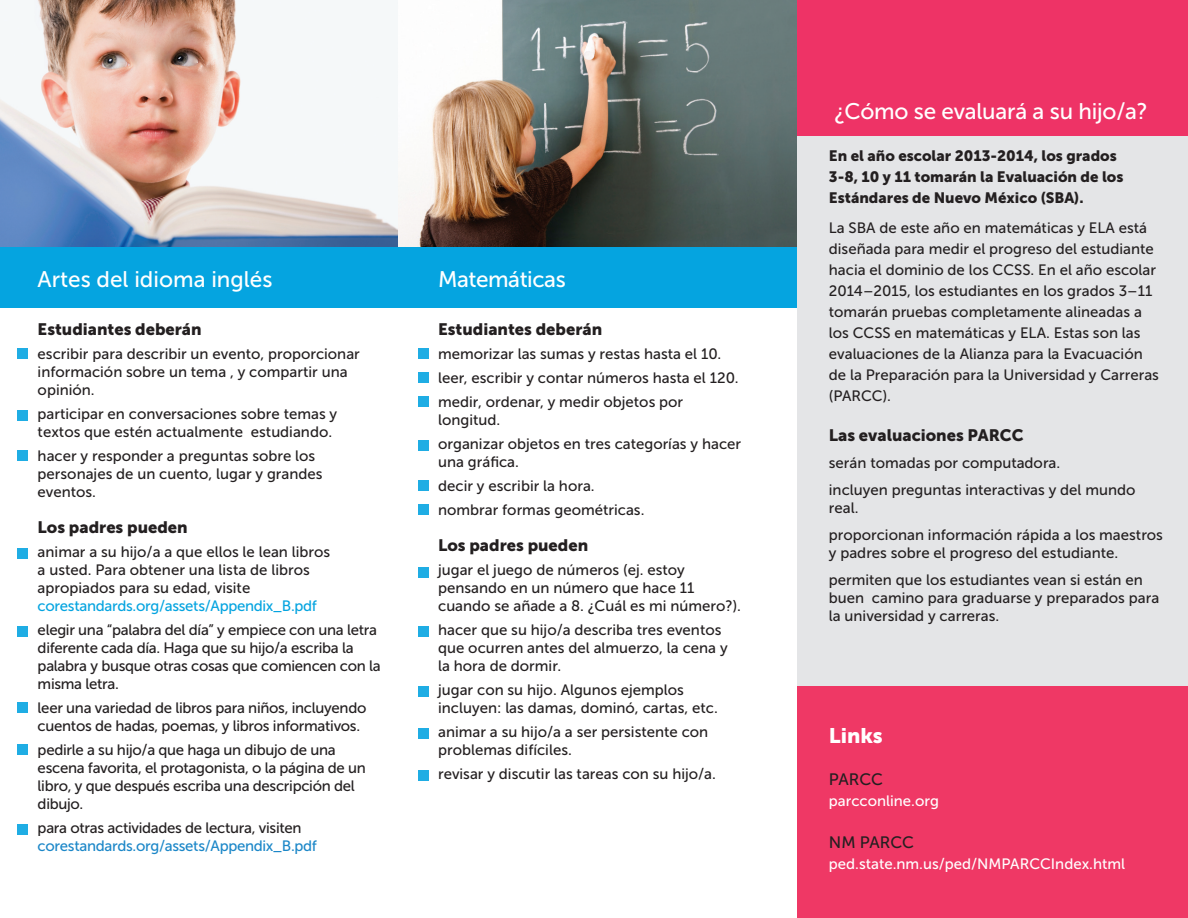
<style>
.page{position:relative;width:1188px;height:918px;background:#fff}
.page>*{position:absolute;margin:0;border:0;box-sizing:border-box;transform-origin:0 0}
.t1{font:22.5px "Museo Sans 500";letter-spacing:-.01em;color:#fff}
.t2{font:21px "Museo Sans 900";color:#fff}
.t3{font:16.5px "Museo Sans 900";color:#231f20}
.t4{font:16.5px "Museo Sans 500";color:#231f20}
.t5{font:15px/18px "Museo Sans 500";color:#231f20}
.t6{font:15px/18px "Museo Sans 500";letter-spacing:-.02em;color:#231f20}
.t7{font:15px/21px "Museo Sans 900";color:#231f20}
.t8{font:15px/18px "Museo Sans 500";letter-spacing:-.02em;color:#1c87c8}
.t9{font:15px "Museo Sans 500";color:#fff}
.s1{color:#05a4e0}
.s2{color:#231f20}
</style>
<div class="page">
<img style="left:0;top:0;width:398px;height:247px">
<img style="left:398px;top:0;width:399px;height:247px">
<div style="left:0;top:247px;width:797px;height:61px;background:#05a4e0"></div>
<div style="left:17px;top:348px;width:11px;height:11px;background:#1fade4"></div>
<div style="left:418px;top:348px;width:10px;height:11px;background:#1fade4"></div>
<div style="left:17px;top:410px;width:11px;height:10px;background:#1fade4"></div>
<div style="left:418px;top:372px;width:10px;height:11px;background:#1fade4"></div>
<div style="left:17px;top:450px;width:11px;height:11px;background:#1fade4"></div>
<div style="left:418px;top:396px;width:10px;height:11px;background:#1fade4"></div>
<div style="left:418px;top:440px;width:10px;height:10px;background:#1fade4"></div>
<div style="left:418px;top:480px;width:10px;height:11px;background:#1fade4"></div>
<div style="left:418px;top:504px;width:10px;height:11px;background:#1fade4"></div>
<div style="left:17px;top:548px;width:11px;height:10px;background:#1fade4"></div>
<div style="left:17px;top:626px;width:11px;height:10px;background:#1fade4"></div>
<div style="left:17px;top:702px;width:11px;height:11px;background:#1fade4"></div>
<div style="left:17px;top:744px;width:11px;height:11px;background:#1fade4"></div>
<div style="left:17px;top:824px;width:11px;height:10px;background:#1fade4"></div>
<div style="left:418px;top:567px;width:10px;height:11px;background:#1fade4"></div>
<div style="left:418px;top:626px;width:10px;height:10px;background:#1fade4"></div>
<div style="left:418px;top:686px;width:10px;height:10px;background:#1fade4"></div>
<div style="left:418px;top:728px;width:10px;height:10px;background:#1fade4"></div>
<div style="left:418px;top:770px;width:10px;height:10px;background:#1fade4"></div>
<div style="left:797px;top:48px;width:391px;height:737px;background:#e4e5e7"></div>
<div style="left:797px;top:686px;width:391px;height:232px;background:#ef3865"></div>
<div style="left:797px;top:0;width:391px;height:136px;background:#e36"></div>
<p class="t1" style="left:38px;top:267px;width:236px">Artes del idioma inglés</p>
<p class="t3" style="left:38px;top:320px;width:166px">Estudiantes deberán</p>
<p class="t5" style="left:38px;top:345px;width:324px">escribir para describir un evento, proporcionar información sobre un tema , y compartir una opinión.</p>
<p class="t5" style="left:38px;top:405px;width:301px">participar en conversaciones sobre temas y textos que estén actualmente estudiando.</p>
<p class="t5" style="left:38px;top:447px;width:286px">hacer y responder a preguntas sobre los personajes de un cuento, lugar y grandes eventos.</p>
<p class="t3" style="left:38px;top:518px;width:152px">Los padres pueden</p>
<p class="t5" style="left:38px;top:543px;width:294px">animar a su hijo/a a que ellos le lean libros a usted. Para obtener una lista de libros apropiados para su edad, visite <span class="s1">corestandards.org/assets/Appendix_B.pdf</span></p>
<p class="t6" style="left:38px;top:621px;width:345px">elegir una “palabra del día” y empiece con una letra diferente cada día. Haga que su hijo/a escriba la palabra y busque otras cosas que comiencen con la misma letra.</p>
<p class="t6" style="left:38px;top:699px;width:330px">leer una variedad de libros para niños, incluyendo cuentos de hadas, poemas, y libros informativos.</p>
<p class="t6" style="left:38px;top:741px;width:330px">pedirle a su hijo/a que haga un dibujo de una escena favorita, el protagonista, o la página de un libro, y que después escriba una descripción del dibujo.</p>
<p class="t8" style="left:38px;top:819px;width:281px"><span class="s2">para otras actividades de lectura, visiten </span>corestandards.org/assets/Appendix_B.pdf</p>
<p class="t1" style="left:438px;top:267px;width:129px">Matemáticas</p>
<p class="t3" style="left:438px;top:320px;width:166px">Estudiantes deberán</p>
<p class="t5" style="left:438px;top:345px;width:285px">memorizar las sumas y restas hasta el 10.</p>
<p class="t5" style="left:438px;top:369px;width:302px">leer, escribir y contar números hasta el 120.</p>
<p class="t5" style="left:438px;top:393px;width:247px">medir, ordenar, y medir objetos por longitud.</p>
<p class="t5" style="left:438px;top:435px;width:305px">organizar objetos en tres categorías y hacer una gráfica.</p>
<p class="t5" style="left:438px;top:477px;width:158px">decir y escribir la hora.</p>
<p class="t5" style="left:438px;top:501px;width:208px">nombrar formas geométricas.</p>
<p class="t3" style="left:438px;top:536px;width:152px">Los padres pueden</p>
<p class="t5" style="left:438px;top:561px;width:304px">jugar el juego de números (ej. estoy pensando en un número que hace 11 cuando se añade a 8. ¿Cuál es mi número?).</p>
<p class="t5" style="left:438px;top:621px;width:291px">hacer que su hijo/a describa tres eventos que ocurren antes del almuerzo, la cena y la hora de dormir.</p>
<p class="t5" style="left:438px;top:681px;width:281px">jugar con su hijo. Algunos ejemplos incluyen: las damas, dominó, cartas, etc.</p>
<p class="t5" style="left:438px;top:723px;width:272px">animar a su hijo/a a ser persistente con problemas difíciles.</p>
<p class="t5" style="left:438px;top:765px;width:279px">revisar y discutir las tareas con su hijo/a.</p>
<p class="t1" style="left:834px;top:99px;width:315px">¿Cómo se evaluará a su hijo/a?</p>
<p class="t7" style="left:829px;top:145px;width:296px">En el año escolar 2013-2014, los grados<br>3-8, 10 y 11 tomarán la Evaluación de los<br>Estándares de Nuevo México (SBA).</p>
<p class="t5" style="left:829px;top:217px;width:332px;line-height:21px">La SBA de este año en matemáticas y ELA está diseñada para medir el progreso del estudiante hacia el dominio de los CCSS. En el año escolar 2014–2015, los estudiantes en los grados 3–11 tomarán pruebas completamente alineadas a los CCSS en matemáticas y ELA. Estas son las evaluaciones de la Alianza para la Evacuación de la Preparación para la Universidad y Carreras (PARCC).</p>
<p class="t3" style="left:829px;top:426px;width:196px">Las evaluaciones PARCC</p>
<p class="t5" style="left:829px;top:454px;width:233px">serán tomadas por computadora.</p>
<p class="t5" style="left:829px;top:481px;width:308px">incluyen preguntas interactivas y del mundo real.</p>
<p class="t5" style="left:829px;top:526px;width:336px">proporcionan información rápida a los maestros y padres sobre el progreso del estudiante.</p>
<p class="t5" style="left:829px;top:571px;width:332px">permiten que los estudiantes vean si están en buen camino para graduarse y preparados para la universidad y carreras.</p>
<p class="t2" style="left:829px;top:723px;width:55px">Links</p>
<p class="t4" style="left:829px;top:770px;width:56px">PARCC</p>
<p class="t9" style="left:829px;top:792px;width:112px">parcconline.org</p>
<p class="t4" style="left:829px;top:833px;width:87px">NM PARCC</p>
<p class="t9" style="left:829px;top:855px;width:298px">ped.state.nm.us/ped/NMPARCCIndex.html</p>
</div>
